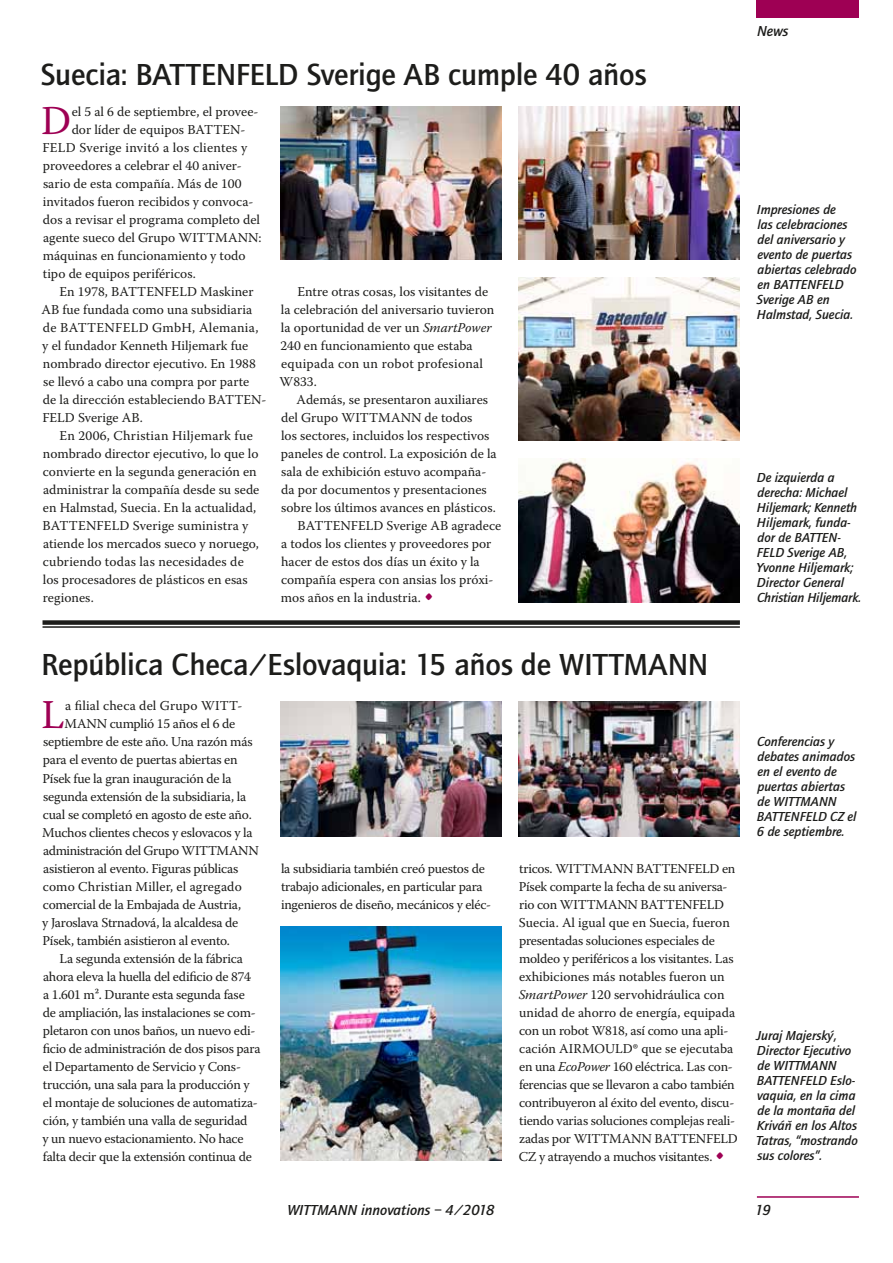
<style>
.page{position:relative;width:893px;height:1263px;background:#fff}
.page>*{position:absolute;margin:0;border:0;box-sizing:border-box;transform-origin:0 0}
.t1{font:40.8px "Warnock Pro";color:#9e0054}
.t2{font:500 31.5px "Quay Sans";letter-spacing:-.01em;color:#1d1d1b}
.t3{font:italic 500 15px "Quay Sans";color:#1d1d1b}
.t4{font:13.5px/18px "Warnock Pro";letter-spacing:-.005em;color:#1d1d1b}
.t5{font:italic 500 13.5px/15px "Quay Sans";color:#1d1d1b}
.t6{font:13.5px "Warnock Pro";letter-spacing:.02em;color:#1d1d1b}
.t7{font:13.5px "Warnock Pro";letter-spacing:-.03em;color:#1d1d1b}
.s1{font-style:italic}
.s2{font-size:24px;color:#9e0054}
.s3{font-size:18px}
</style>
<div class="page">
<div style="left:757px;top:0;width:102px;height:18px;background:#9e0054"></div>
<hr style="left:757px;top:1196px;width:102px;height:2px;background:#9e0054">
<div style="left:43px;top:620px;width:697px;height:5px;background:#1d1d1b"></div>
<hr style="left:43px;top:626px;width:697px;height:2px;background:#1d1d1b">
<img style="left:281px;top:107px;width:221px;height:153px">
<img style="left:519px;top:278px;width:221px;height:162px">
<img style="left:519px;top:107px;width:221px;height:153px">
<img style="left:519px;top:458px;width:221px;height:144px">
<img style="left:281px;top:927px;width:221px;height:234px">
<img style="left:281px;top:701px;width:221px;height:135px">
<img style="left:519px;top:701px;width:221px;height:135px">
<h2 class="t2" style="left:40px;top:57px;width:608px">Suecia: BATTENFELD Sverige AB cumple 40 años</h2>
<h1 class="t1" style="left:41px;top:96px;width:32px">D</h1>
<p class="t4" style="left:72px;top:102px;width:188px">el 5 al 6 de septiembre, el provee-</p>
<p class="t4" style="left:72px;top:120px;width:175px">dor líder de equipos BATTEN-</p>
<p class="t6" style="left:42px;top:139px;width:207px">FELD Sverige invitó a los clientes y</p>
<p class="t4" style="left:43px;top:156px;width:200px">proveedores a celebrar el 40 aniver-</p>
<p class="t4" style="left:43px;top:174px;width:200px">sario de esta compañía. Más de 100</p>
<p class="t4" style="left:43px;top:192px;width:212px">invitados fueron recibidos y convoca-</p>
<p class="t4" style="left:43px;top:210px;width:219px">dos a revisar el programa completo del</p>
<p class="t4" style="left:43px;top:228px;width:220px">agente sueco del Grupo WITTMANN:</p>
<p class="t4" style="left:43px;top:246px;width:204px">máquinas en funcionamiento y todo</p>
<p class="t4" style="left:43px;top:264px;width:155px">tipo de equipos periféricos.</p>
<p class="t4" style="left:59px;top:282px;width:196px">En 1978, BATTENFELD Maskiner</p>
<p class="t4" style="left:41px;top:300px;width:212px">AB fue fundada como una subsidiaria</p>
<p class="t6" style="left:43px;top:319px;width:217px">de BATTENFELD GmbH, Alemania,</p>
<p class="t4" style="left:42px;top:336px;width:208px">y el fundador Kenneth Hiljemark fue</p>
<p class="t4" style="left:43px;top:354px;width:214px">nombrado director ejecutivo. En 1988</p>
<p class="t4" style="left:43px;top:372px;width:208px">se llevó a cabo una compra por parte</p>
<p class="t4" style="left:43px;top:390px;width:225px">de la dirección estableciendo BATTEN-</p>
<p class="t4" style="left:42px;top:408px;width:102px">FELD Sverige AB.</p>
<p class="t6" style="left:59px;top:428px;width:195px">En 2006, Christian Hiljemark fue</p>
<p class="t4" style="left:43px;top:444px;width:217px">nombrado director ejecutivo, lo que lo</p>
<p class="t4" style="left:43px;top:463px;width:215px">convierte en la segunda generación en</p>
<p class="t4" style="left:43px;top:481px;width:218px">administrar la compañía desde su sede</p>
<p class="t4" style="left:43px;top:499px;width:215px">en Halmstad, Suecia. En la actualidad,</p>
<p class="t4" style="left:42px;top:517px;width:208px">BATTENFELD Sverige suministra y</p>
<p class="t4" style="left:43px;top:535px;width:217px">atiende los mercados sueco y noruego,</p>
<p class="t4" style="left:43px;top:553px;width:202px">cubriendo todas las necesidades de</p>
<p class="t4" style="left:43px;top:571px;width:206px">los procesadores de plásticos en esas</p>
<p class="t4" style="left:43px;top:589px;width:53px">regiones.</p>
<p class="t4" style="left:280px;top:282px;width:216px;text-indent:18px">Entre otras cosas, los visitantes de la celebración del aniversario tuvieron la oportunidad de ver un <span class="s1">SmartPower<br></span>240 en funcionamiento que estaba equipada con un robot profesional<br>W833.</p>
<p class="t4" style="left:297px;top:390px;width:193px">Además, se presentaron auxiliares</p>
<p class="t4" style="left:281px;top:409px;width:193px">del Grupo WITTMANN de todos</p>
<p class="t4" style="left:281px;top:427px;width:210px">los sectores, incluidos los respectivos</p>
<p class="t4" style="left:281px;top:445px;width:217px">paneles de control. La exposición de la</p>
<p class="t4" style="left:281px;top:463px;width:207px">sala de exhibición estuvo acompaña-</p>
<p class="t4" style="left:281px;top:481px;width:207px">da por documentos y presentaciones</p>
<p class="t4" style="left:281px;top:499px;width:216px">sobre los últimos avances en plásticos.</p>
<p class="t4" style="left:298px;top:517px;width:205px">BATTENFELD Sverige AB agradece</p>
<p class="t4" style="left:281px;top:535px;width:212px">a todos los clientes y proveedores por</p>
<p class="t4" style="left:281px;top:553px;width:200px">hacer de estos dos días un éxito y la</p>
<p class="t4" style="left:281px;top:571px;width:214px">compañía espera con ansias los próxi-</p>
<p class="t4" style="left:281px;top:589px;width:154px">mos años en la industria. <span class="s2">•</span></p>
<p class="t3" style="left:757px;top:22px;width:33px">News</p>
<p class="t5" style="left:757px;top:203px;width:101px">Impresiones de<br>las celebraciones del aniversario y evento de puertas abiertas celebrado en BATTENFELD<br>Sverige AB en<br>Halmstad, Suecia.</p>
<p class="t5" style="left:756px;top:470px;width:106px">De izquierda a derecha: Michael<br>Hiljemark; Kenneth<br>Hiljemark, funda&shy;dor de BATTEN-<br>FELD Sverige AB,<br>Yvonne Hiljemark;<br>Director General<br>Christian Hiljemark.</p>
<h2 class="t2" style="left:41px;top:647px;width:669px">República Checa/Eslovaquia: 15 años de WITTMANN</h2>
<h1 class="t1" style="left:41px;top:690px;width:24px">L</h1>
<p class="t4" style="left:65px;top:697px;width:179px">a filial checa del Grupo WITT-</p>
<p class="t4" style="left:64px;top:715px;width:172px">MANN cumplió 15 años el 6 de</p>
<p class="t4" style="left:43px;top:733px;width:211px">septiembre de este año. Una razón más</p>
<p class="t4" style="left:43px;top:751px;width:196px">para el evento de puertas abiertas en</p>
<p class="t4" style="left:43px;top:769px;width:191px">Písek fue la gran inauguración de la</p>
<p class="t4" style="left:43px;top:787px;width:205px">segunda extensión de la subsidiaria, la</p>
<p class="t4" style="left:43px;top:805px;width:210px">cual se completó en agosto de este año.</p>
<p class="t4" style="left:42px;top:823px;width:212px">Muchos clientes checos y eslovacos y la</p>
<p class="t7" style="left:43px;top:842px;width:217px">administración del Grupo WITTMANN</p>
<p class="t4" style="left:43px;top:859px;width:197px">asistieron al evento. Figuras públicas</p>
<p class="t4" style="left:43px;top:877px;width:200px">como Christian Miller, el agregado</p>
<p class="t4" style="left:43px;top:895px;width:200px">comercial de la Embajada de Austria,</p>
<p class="t4" style="left:42px;top:913px;width:198px">y Jaroslava Strnadová, la alcaldesa de</p>
<p class="t4" style="left:43px;top:931px;width:189px">Písek, también asistieron al evento.</p>
<p class="t4" style="left:60px;top:949px;width:185px">La segunda extensión de la fábrica</p>
<p class="t4" style="left:43px;top:967px;width:209px">ahora eleva la huella del edificio de 874</p>
<p class="t4" style="left:43px;top:985px;width:203px">a 1.601 m². Durante esta segunda fase</p>
<p class="t4" style="left:43px;top:1003px;width:214px">de ampliación, las instalaciones se com-</p>
<p class="t4" style="left:43px;top:1021px;width:214px">pletaron con unos baños, un nuevo edi-</p>
<p class="t4" style="left:43px;top:1039px;width:219px">ficio de administración de dos pisos para</p>
<p class="t4" style="left:43px;top:1057px;width:199px">el Departamento de Servicio y Cons-</p>
<p class="t4" style="left:43px;top:1075px;width:208px">trucción, una sala para la producción y</p>
<p class="t4" style="left:43px;top:1093px;width:216px">el montaje de soluciones de automatiza-</p>
<p class="t4" style="left:43px;top:1111px;width:206px">ción, y también una valla de seguridad</p>
<p class="t4" style="left:42px;top:1129px;width:203px">y un nuevo estacionamiento. No hace</p>
<p class="t4" style="left:43px;top:1147px;width:210px">falta decir que la extensión continua de</p>
<p class="t4" style="left:281px;top:859px;width:212px">la subsidiaria también creó puestos de trabajo adicionales, en particular para ingenieros de diseño, mecánicos y eléc-</p>
<p class="t4" style="left:519px;top:859px;width:221px">tricos. WITTMANN BATTENFELD en Písek comparte la fecha de su aniversa&shy;rio con WITTMANN BATTENFELD Suecia. Al igual que en Suecia, fueron presentadas soluciones especiales de moldeo y periféricos a los visitantes. Las exhibiciones más notables fueron un <span class="s1">SmartPower</span> 120 servohidráulica con unidad de ahorro de energía, equipada con un robot W818, así como una apli&shy;cación AIRMOULD<span class="s3">®</span> que se ejecutaba en una <span class="s1">EcoPower</span> 160 eléctrica. Las con&shy;ferencias que se llevaron a cabo también contribuyeron al éxito del evento, discu&shy;tiendo varias soluciones complejas reali&shy;zadas por WITTMANN BATTENFELD CZ y atrayendo a muchos visitantes. <span class="s2">•</span></p>
<p class="t5" style="left:757px;top:734px;width:101px">Conferencias y debates animados en el evento de puertas abiertas de WITTMANN<br>BATTENFELD CZ el<br>6 de septiembre.</p>
<p class="t5" style="left:756px;top:1028px;width:103px">Juraj Majersky´,<br>Director Ejecutivo de WITTMANN<br>BATTENFELD Eslo&shy;vaquia, en la cima de la montaña del<br>Krivánˇ en los Altos<br>Tatras, “mostrando sus colores”.</p>
<p class="t3" style="left:287px;top:1201px;width:208px">WITTMANN innovations – 4/2018</p>
<p class="t3" style="left:755px;top:1201px;width:17px">19</p>
</div>
